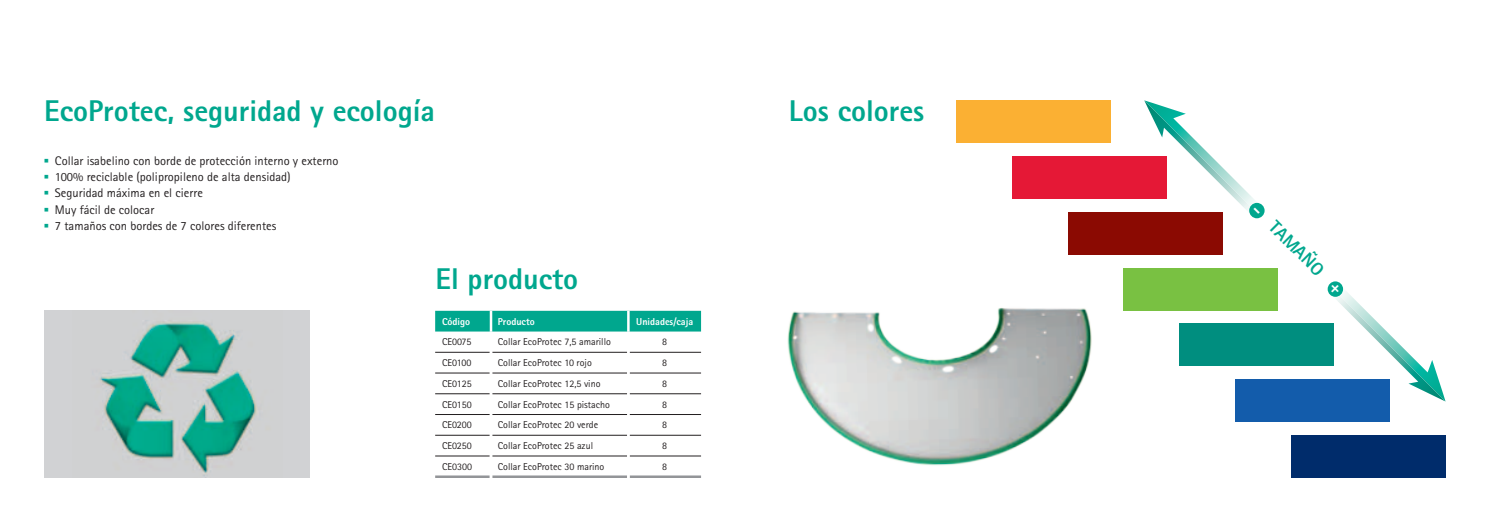
<style>
.page{position:relative;width:1489px;height:525px;background:#fff}
.page>*{position:absolute;margin:0;border:0;box-sizing:border-box;transform-origin:0 0}
.t1{font:800 30px "Rotis Sans Serif Pro";color:#00a78e}
.t2{font:800 18px "Rotis Sans Serif Pro";color:#00a78e}
.t3{font:12.5px "Rotis Sans Serif Pro";color:#231f20}
.t4{font:10px "Rotis Sans Serif Pro";color:#231f20}
.t5{font:800 10px "Rotis Sans Serif Pro";color:#fff}
.s1{color:#00a78e}
.s2{color:#fff}
</style>
<div class="page">
<svg style="left:1144px;top:100px;width:121px;height:133px"></svg>
<svg style="left:1328px;top:281px;width:117px;height:120px"></svg>
<div style="left:1327px;top:281px;width:15px;height:15px;background:#00a78e;border-radius:50%"></div>
<div style="left:1249px;top:203px;width:15px;height:15px;background:#00a78e;border-radius:50%"></div>
<div style="left:956px;top:100px;width:154px;height:43px;background:#fbb033"></div>
<div style="left:1012px;top:156px;width:154px;height:42px;background:#e51836"></div>
<div style="left:1067px;top:212px;width:155px;height:42px;background:#8b0a02"></div>
<div style="left:1123px;top:268px;width:154px;height:42px;background:#79c142"></div>
<div style="left:1179px;top:323px;width:154px;height:43px;background:#008e7f"></div>
<div style="left:1235px;top:379px;width:154px;height:43px;background:#135cab"></div>
<div style="left:1291px;top:435px;width:154px;height:42px;background:#002c6b"></div>
<div style="left:435px;top:310px;width:266px;height:21px;background:#00a78e"></div>
<hr style="left:435px;top:352px;width:54px;height:1px;background:#231f20">
<hr style="left:492px;top:352px;width:135px;height:1px;background:#231f20">
<hr style="left:629px;top:352px;width:72px;height:1px;background:#231f20">
<hr style="left:435px;top:372px;width:54px;height:1px;background:#231f20">
<hr style="left:492px;top:372px;width:135px;height:1px;background:#231f20">
<hr style="left:629px;top:372px;width:72px;height:1px;background:#231f20">
<hr style="left:435px;top:393px;width:54px;height:1px;background:#231f20">
<hr style="left:492px;top:393px;width:135px;height:1px;background:#231f20">
<hr style="left:629px;top:393px;width:72px;height:1px;background:#231f20">
<hr style="left:435px;top:414px;width:54px;height:1px;background:#231f20">
<hr style="left:492px;top:414px;width:135px;height:1px;background:#231f20">
<hr style="left:629px;top:414px;width:72px;height:1px;background:#231f20">
<hr style="left:435px;top:434px;width:54px;height:1px;background:#231f20">
<hr style="left:492px;top:434px;width:135px;height:1px;background:#231f20">
<hr style="left:629px;top:434px;width:72px;height:1px;background:#231f20">
<hr style="left:435px;top:455px;width:54px;height:1px;background:#231f20">
<hr style="left:492px;top:455px;width:135px;height:1px;background:#231f20">
<hr style="left:629px;top:455px;width:72px;height:1px;background:#231f20">
<hr style="left:435px;top:475px;width:54px;height:2px;background:#939598">
<hr style="left:492px;top:475px;width:135px;height:2px;background:#939598">
<hr style="left:629px;top:475px;width:72px;height:2px;background:#939598">
<hr style="left:489px;top:310px;width:3px;height:21px;background:#fff">
<hr style="left:627px;top:310px;width:2px;height:21px;background:#fff">
<img style="left:787px;top:307px;width:305px;height:158px">
<div style="left:44px;top:310px;width:266px;height:167px;background:#d1d2d4"></div>
<img style="left:100px;top:321px;width:157px;height:155px">
<h1 class="t1" style="left:44px;top:92px;width:392px">EcoProtec, seguridad y ecología</h1>
<p class="t3" style="left:44px;top:153px;width:296px"><span class="s1">■</span> Collar isabelino con borde de protección interno y externo</p>
<p class="t3" style="left:44px;top:169px;width:248px"><span class="s1">■</span> 100% reciclable (polipropileno de alta densidad)</p>
<p class="t3" style="left:44px;top:185px;width:160px"><span class="s1">■</span> Seguridad máxima en el cierre</p>
<p class="t3" style="left:44px;top:202px;width:111px"><span class="s1">■</span> Muy fácil de colocar</p>
<p class="t3" style="left:44px;top:218px;width:234px"><span class="s1">■</span> 7 tamaños con bordes de 7 colores diferentes</p>
<h1 class="t1" style="left:435px;top:259px;width:144px">El producto</h1>
<p class="t5" style="left:442px;top:315px;width:30px">Código</p>
<p class="t5" style="left:498px;top:315px;width:38px">Producto</p>
<p class="t5" style="left:636px;top:315px;width:58px">Unidades/caja</p>
<p class="t4" style="left:442px;top:336px;width:31px">CE0075</p>
<p class="t4" style="left:498px;top:336px;width:114px">Collar EcoProtec 7,5 amarillo</p>
<p class="t4" style="left:662px;top:336px;width:6px">8</p>
<p class="t4" style="left:442px;top:356px;width:31px">CE0100</p>
<p class="t4" style="left:498px;top:356px;width:95px">Collar EcoProtec 10 rojo</p>
<p class="t4" style="left:662px;top:356px;width:6px">8</p>
<p class="t4" style="left:442px;top:377px;width:31px">CE0125</p>
<p class="t4" style="left:498px;top:377px;width:104px">Collar EcoProtec 12,5 vino</p>
<p class="t4" style="left:662px;top:377px;width:6px">8</p>
<p class="t4" style="left:442px;top:398px;width:31px">CE0150</p>
<p class="t4" style="left:498px;top:398px;width:114px">Collar EcoProtec 15 pistacho</p>
<p class="t4" style="left:662px;top:398px;width:6px">8</p>
<p class="t4" style="left:442px;top:419px;width:31px">CE0200</p>
<p class="t4" style="left:498px;top:419px;width:102px">Collar EcoProtec 20 verde</p>
<p class="t4" style="left:662px;top:419px;width:6px">8</p>
<p class="t4" style="left:442px;top:439px;width:31px">CE0250</p>
<p class="t4" style="left:498px;top:439px;width:97px">Collar EcoProtec 25 azul</p>
<p class="t4" style="left:662px;top:439px;width:6px">8</p>
<p class="t4" style="left:442px;top:460px;width:31px">CE0300</p>
<p class="t4" style="left:498px;top:460px;width:108px">Collar EcoProtec 30 marino</p>
<p class="t4" style="left:662px;top:460px;width:6px">8</p>
<h1 class="t1" style="left:788px;top:92px;width:137px">Los colores</h1>
<h2 class="t2" style="left:1262px;top:198px;width:122px;rotate:45deg"><span class="s2">-</span> TAMAÑO <span class="s2">+</span></h2>
</div>
